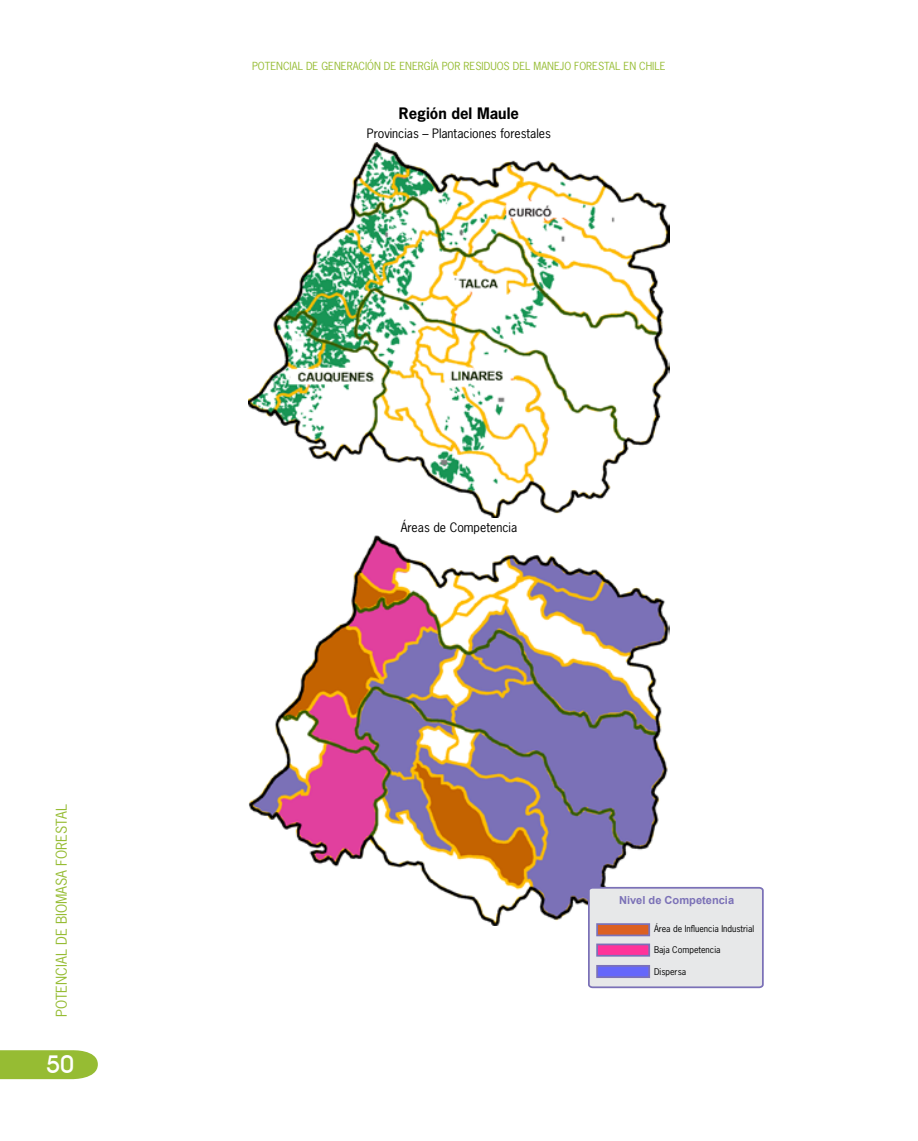
<style>
.page{position:relative;width:918px;height:1141px;background:#fff}
.page>*{position:absolute;margin:0;border:0;box-sizing:border-box;transform-origin:0 0}
.t1{font:500 24.5px "Avant Garde IT Cby BT";color:#fff}
.t2{font:700 14.88px "News Gothic";color:#000}
.t3{font:14px "News Gothic";color:#96bc33}
.t4{font:12.25px "News Gothic";color:#000}
.t5{font:700 11.03px "Arial";color:#7b71b7}
.t6{font:10.5px "News Gothic";color:#96bc33}
.t7{font:8.75px "News Gothic";color:#000}
</style>
<div class="page">
<svg style="left:0;top:1050px;width:98px;height:30px;background:#9ec144"></svg>
<img style="left:248px;top:142px;width:422px;height:375px">
<img style="left:248px;top:536px;width:422px;height:389px">
<svg style="left:587px;top:886px;width:177px;height:103px;background:#e0e0e6"></svg>
<div style="left:596px;top:923px;width:54px;height:13px;background:#dc6022;border:2px solid #7b71b7"></div>
<div style="left:596px;top:944px;width:54px;height:13px;background:#ff339a;border:2px solid #7b71b7"></div>
<div style="left:596px;top:965px;width:54px;height:13px;background:#6567fa;border:2px solid #7b71b7"></div>
<h3 class="t3" style="left:52px;top:1017px;width:214px;rotate:-90deg">POTENCIAL DE BIOMASA FORESTAL</h3>
<h1 class="t1" style="left:46px;top:1050px;width:30px">50</h1>
<p class="t6" style="left:252px;top:59px;width:415px">POTENCIAL DE GENERACIÓN DE ENERGÍA POR RESIDUOS DEL MANEJO FORESTAL EN CHILE</p>
<h2 class="t2" style="left:399px;top:103px;width:122px">Región del Maule</h2>
<p class="t4" style="left:367px;top:126px;width:186px">Provincias – Plantaciones forestales</p>
<p class="t4" style="left:401px;top:519px;width:118px">Áreas de Competencia</p>
<p class="t5" style="left:619px;top:894px;width:117px">Nivel de Competencia</p>
<p class="t7" style="left:654px;top:923px;width:102px">Área de Influencia Industrial</p>
<p class="t7" style="left:654px;top:944px;width:68px">Baja Competencia</p>
<p class="t7" style="left:654px;top:966px;width:34px">Dispersa</p>
</div>
